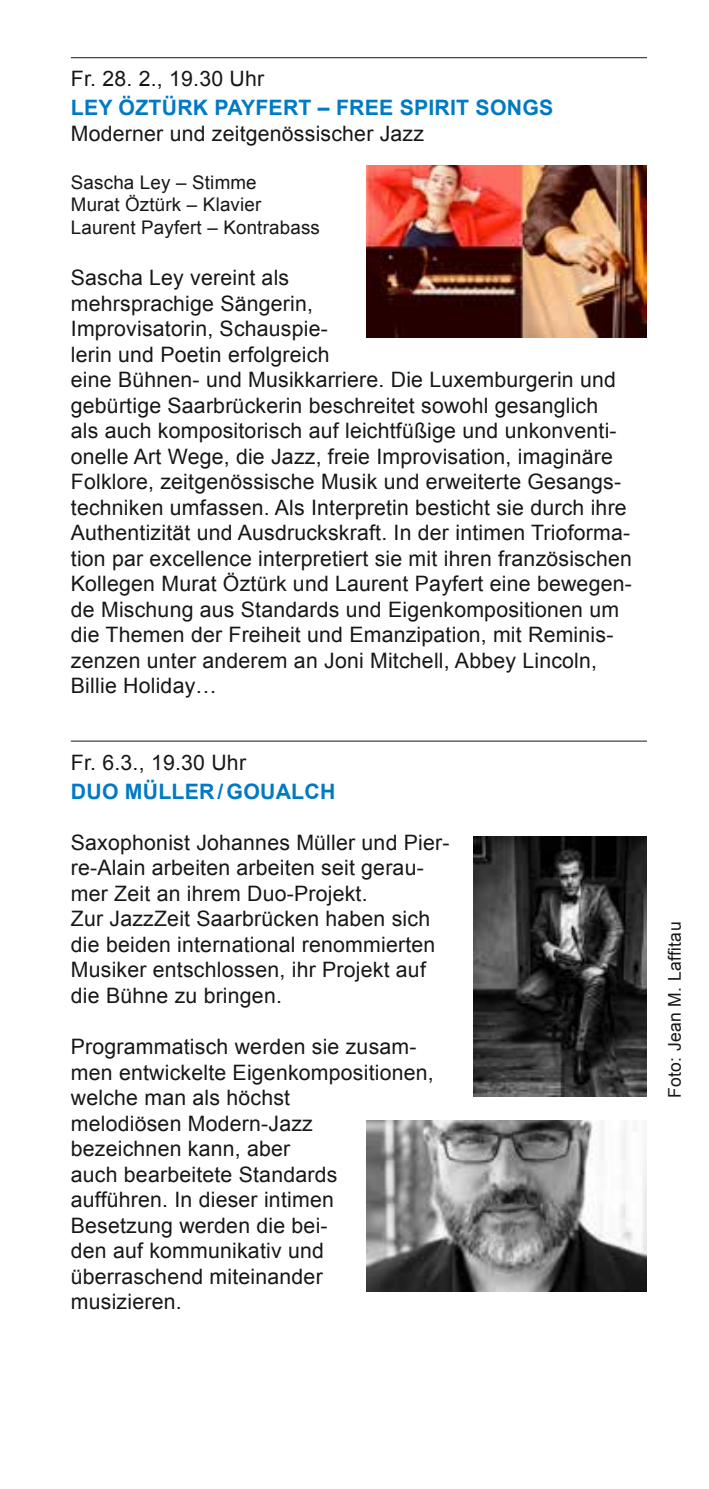
<style>
.page{position:relative;width:709px;height:1489px;background:#fff}
.page>*{position:absolute;margin:0;border:0;box-sizing:border-box;transform-origin:0 0}
.t1{font:21.25px/25.5px "Arial";letter-spacing:.01em;color:#181716}
.t2{font:700 21.25px "Arial";letter-spacing:.01em;color:#007ac3}
.t3{font:18.75px/22.5px "Arial";letter-spacing:.01em;color:#181716}
.t4{font:17.5px "Arial";letter-spacing:.02em;color:#181716}
</style>
<div class="page">
<hr style="left:71px;top:57px;width:576px;height:1px;background:#181716">
<hr style="left:71px;top:740px;width:576px;height:1px;background:#181716">
<img style="left:367px;top:165px;width:280px;height:173px">
<img style="left:367px;top:1120px;width:280px;height:171px">
<img style="left:473px;top:836px;width:174px;height:260px">
<p class="t1" style="left:71px;top:66px;width:195px">Fr. 28. 2., 19.30 Uhr</p>
<p class="t2" style="left:71px;top:94px;width:484px">LEY ÖZTÜRK PAYFERT – FREE SPIRIT SONGS</p>
<p class="t1" style="left:71px;top:121px;width:355px">Moderner und zeitgenössischer Jazz</p>
<p class="t3" style="left:71px;top:171px;width:250px">Sascha Ley – Stimme<br>Murat Öztürk – Klavier<br>Laurent Payfert – Kontrabass</p>
<p class="t1" style="left:71px;top:265px;width:562px">Sascha Ley vereint als<br>mehrsprachige Sängerin,<br>Improvisatorin, Schauspie-<br>lerin und Poetin erfolgreich<br>eine Bühnen- und Musikkarriere. Die Luxemburgerin und gebürtige Saarbrückerin beschreitet sowohl gesanglich<br>als auch kompositorisch auf leichtfüßige und unkonventi&shy;onelle Art Wege, die Jazz, freie Improvisation, imaginäre Folklore, zeitgenössische Musik und erweiterte Gesangs&shy;techniken umfassen. Als Interpretin besticht sie durch ihre Authentizität und Ausdruckskraft. In der intimen Trioforma&shy;tion par excellence interpretiert sie mit ihren französischen Kollegen Murat Öztürk und Laurent Payfert eine bewegen&shy;de Mischung aus Standards und Eigenkompositionen um die Themen der Freiheit und Emanzipation, mit Reminis&shy;zenzen unter anderem an Joni Mitchell, Abbey Lincoln, Billie Holiday…</p>
<p class="t1" style="left:71px;top:749px;width:177px">Fr. 6.3., 19.30 Uhr</p>
<p class="t2" style="left:71px;top:777px;width:266px">DUO MÜLLER /GOUALCH</p>
<p class="t1" style="left:71px;top:829px;width:380px">Saxophonist Johannes Müller und Pier&shy;re-Alain arbeiten arbeiten seit gerau&shy;mer Zeit an ihrem Duo-Projekt.<br>Zur JazzZeit Saarbrücken haben sich die beiden international renommierten Musiker entschlossen, ihr Projekt auf die Bühne zu bringen.</p>
<p class="t1" style="left:71px;top:1033px;width:364px">Programmatisch werden sie zusam&shy;men entwickelte Eigenkompositionen, welche man als höchst<br>melodiösen Modern-Jazz<br>bezeichnen kann, aber<br>auch bearbeitete Standards aufführen. In dieser intimen<br>Besetzung werden die bei-<br>den auf kommunikativ und überraschend miteinander musizieren.</p>
<p class="t4" style="left:663px;top:1098px;width:178px;rotate:-90deg">Foto: Jean M. Laffitau</p>
</div>
